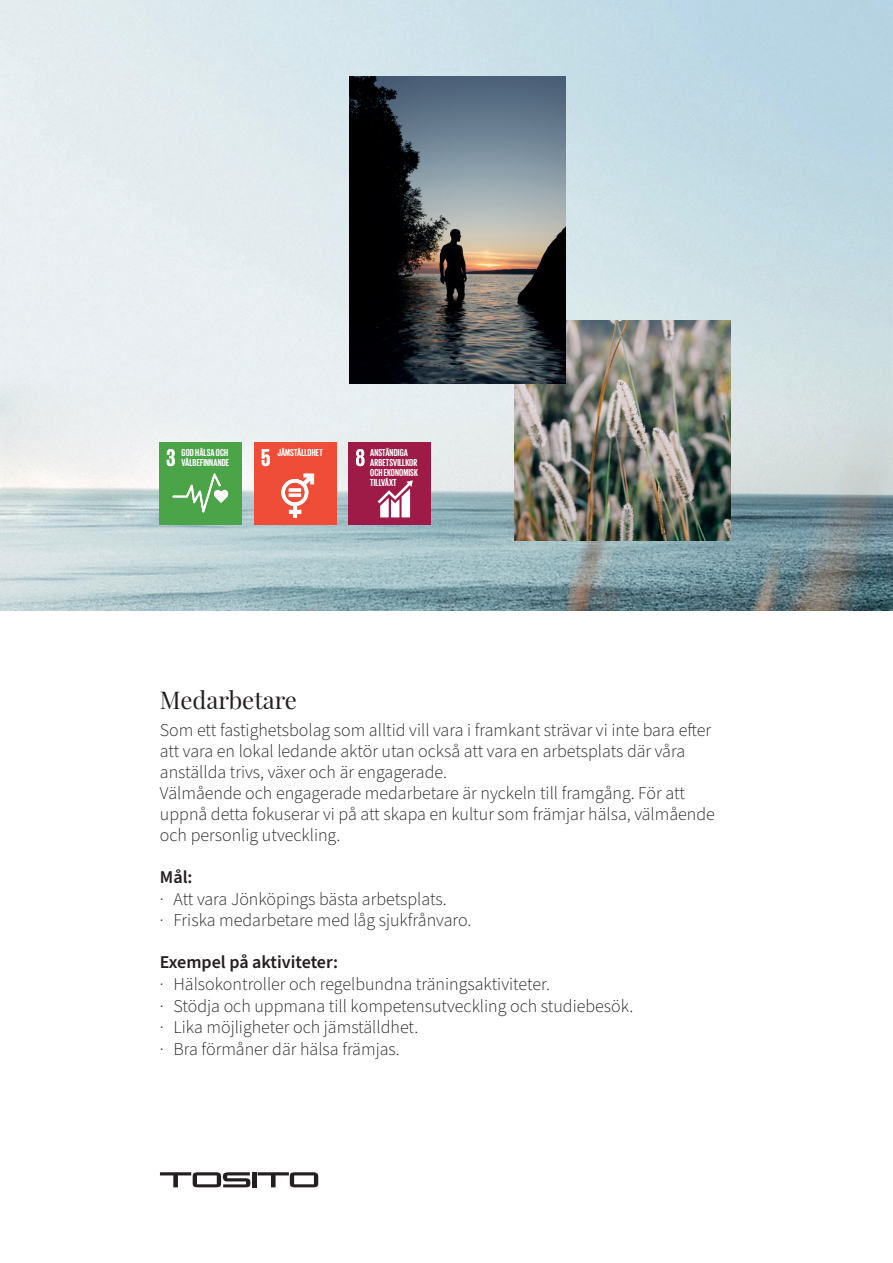
<style>
.page{position:relative;width:893px;height:1263px;background:#fff}
.page>*{position:absolute;margin:0;border:0;box-sizing:border-box;transform-origin:0 0}
.t1{font:24px "Playfair Display";color:#231f20}
.t2{font:300 18px/21.6px "Source Sans Pro";color:#231f20}
.t3{font:700 10.35px/9.8px "Giorgio Sans";letter-spacing:.015em;color:#fff}
.s1{font-weight:600}
</style>
<div class="page">
<img style="left:0;top:0;width:893px;height:611px">
<hr style="left:253px;top:1172px;width:4px;height:15px;background:#231f20">
<svg style="left:160px;top:1172px;width:90px;height:15px"></svg>
<svg style="left:258px;top:1172px;width:60px;height:15px"></svg>
<img style="left:515px;top:321px;width:216px;height:219px">
<img style="left:350px;top:77px;width:216px;height:306px">
<div style="left:253px;top:442px;width:83px;height:83px;background:#ef4d38"></div>
<svg style="left:262px;top:449px;width:8px;height:17px"></svg>
<svg style="left:281px;top:474px;width:33px;height:44px"></svg>
<div style="left:348px;top:442px;width:83px;height:83px;background:#9e1b48"></div>
<svg style="left:356px;top:449px;width:8px;height:17px"></svg>
<svg style="left:378px;top:480px;width:35px;height:37px"></svg>
<div style="left:159px;top:442px;width:83px;height:83px;background:#4ba548"></div>
<svg style="left:167px;top:449px;width:8px;height:17px"></svg>
<svg style="left:172px;top:473px;width:56px;height:39px"></svg>
<p class="t3" style="left:182px;top:447px;width:49px">GOD HÄLSA OCH<br>VÄLBEFINNANDE</p>
<p class="t3" style="left:277px;top:447px;width:47px">JÄMSTÄLLDHET</p>
<p class="t3" style="left:370px;top:447px;width:50px">ANSTÄNDIGA<br>ARBETSVILLKOR<br>OCH EKONOMISK<br>TILLVÄXT</p>
<p class="t1" style="left:160px;top:681px;width:139px">Medarbetare</p>
<p class="t2" style="left:160px;top:720px;width:553px;line-height:21px">Som ett fastighetsbolag som alltid vill vara i framkant strävar vi inte bara efter att vara en lokal ledande aktör utan också att vara en arbetsplats där våra anställda trivs, växer och är engagerade.</p>
<p class="t2" style="left:160px;top:783px;width:556px;line-height:21px">Välmående och engagerade medarbetare är nyckeln till framgång. För att uppnå detta fokuserar vi på att skapa en kultur som främjar hälsa, välmående och personlig utveckling.</p>
<p class="t2" style="left:160px;top:867px;width:313px"><span class="s1">Mål:<br></span>· Att vara Jönköpings bästa arbetsplats.<br>· Friska medarbetare med låg sjukfrånvaro.</p>
<p class="t2" style="left:160px;top:952px;width:475px"><span class="s1">Exempel på aktiviteter:<br></span>· Hälsokontroller och regelbundna träningsaktiviteter.<br>· Stödja och uppmana till kompetensutveckling och studiebesök. · Lika möjligheter och jämställdhet.</p>
<p class="t2" style="left:160px;top:1039px;width:241px">· Bra förmåner där hälsa främjas.</p>
</div>
